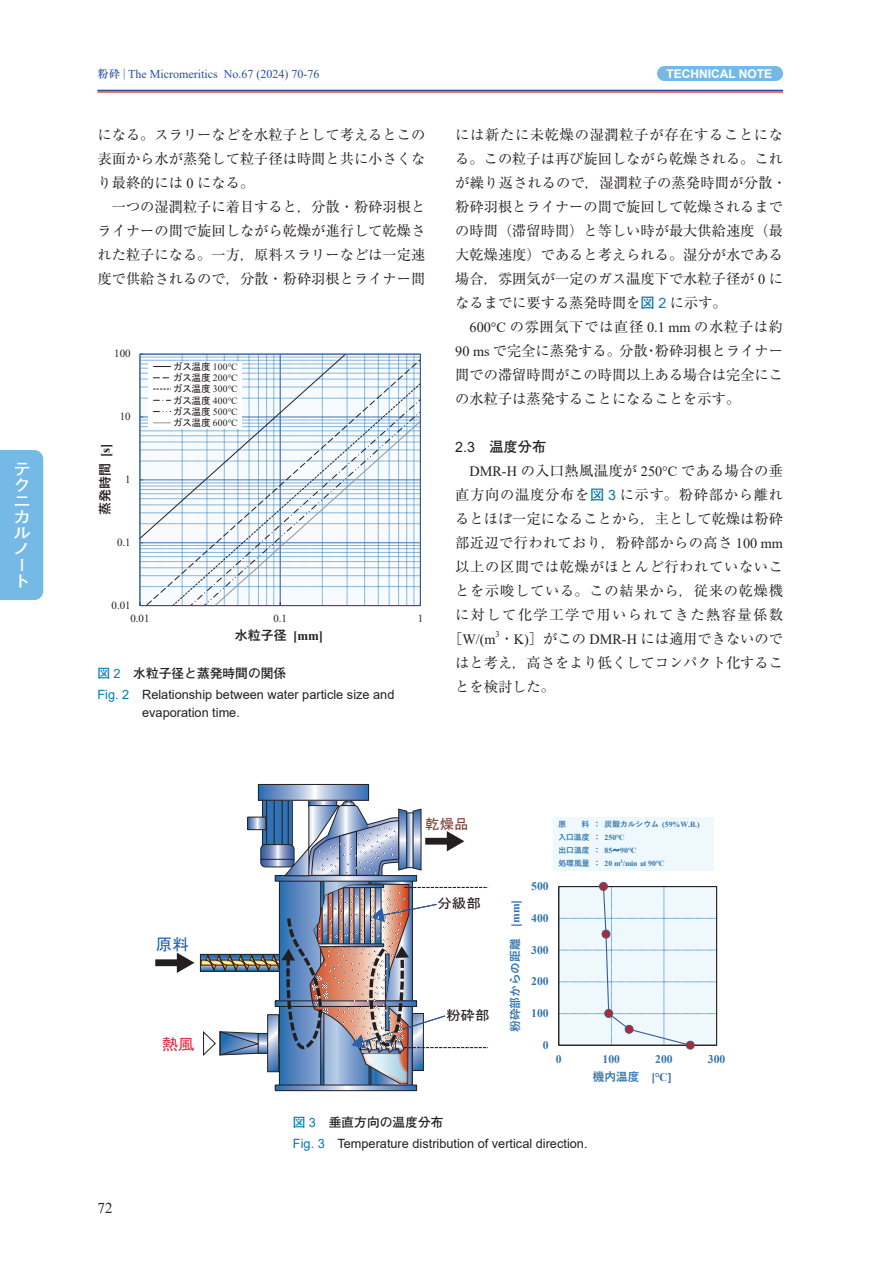
<style>
.page{position:relative;width:893px;height:1263px;background:#fff}
.page>*{position:absolute;margin:0;border:0;box-sizing:border-box;transform-origin:0 0}
.t1{font:700 16.05px/16px "Futo Go B101 Pro";color:#fff;scale:1.12 1}
.t2{font:16.05px "MS Gothic";color:#2a5fac}
.t3{font:16.05px "MS Gothic";color:#e62f48}
.t4{font:15px "Times New Roman";color:#231f20}
.t5{font:14.25px/24px "Ryumin Pr 6";color:#231f20;text-align:justify}
.t6{font:14.25px/24px "Ryumin Pr 6";letter-spacing:.05em;color:#231f20;text-align:right}
.t7{font:700 14.25px "Futo Go B101 Pro";color:#231f20}
.t8{font:14.1px "MS Gothic";color:#7b3e34}
.t9{font:13.5px "MS Gothic";color:#231f20;scale:1.07 1}
.t10{font:700 12.9px "Yu Gothic";color:#231f20}
.t11{font:12.75px/18px "Arial";color:#231f20}
.t12{font:700 12.75px "Futo Go B101 Pro";color:#231f20}
.t13{font:12px "Times New Roman";color:#264ea2}
.t14{font:700 12px "Arial";color:#fff}
.t15{font:700 11.7px "Times New Roman";color:#3174ab}
.t16{font:700 11.7px "Yu Gothic";color:#3174ab}
.t17{font:10.95px "Times New Roman";color:#231f20}
.t18{font:9.6px/11.2px "MS P Gothic";color:#231f20;text-align:justify}
.t19{font:8.55px "Times New Roman";color:#231f20}
.t20{font:700 7.8px/12.9px "Yu Gothic";color:#3174ab}
.t21{font:700 7.8px "Times New Roman";letter-spacing:-.015em;color:#3174ab}
.s1{font-family:"Ryumin Pro";font-weight:500;font-size:11.25px}
.s2{font-family:"Times New Roman"}
.s3{color:#007bb7}
.s4{font-family:"Arial";font-weight:400;color:#007bb7}
.s5{font-family:"Futo Go B101 Pro";font-weight:700;color:#007bb7}
.s6{font-family:"Arial";color:#007bb7}
.s7{font-family:"Arial";font-weight:400}
.s8{font-family:"MS P Gothic";font-weight:400}
.s9{font-family:"Yu Gothic"}
.s10{font-family:"Calibri"}
</style>
<div class="page">
<div style="left:657px;top:66px;width:126px;height:15px;background:#75bae7;border-radius:8px"></div>
<hr style="left:97px;top:90px;width:686px;height:1px;background:#264ea2">
<hr style="left:97px;top:91px;width:686px;height:2px;background:#ee423d">
<div style="left:0;top:450px;width:43px;height:150px;background:#75bae7"></div>
<svg style="left:141px;top:356px;width:278px;height:248px"></svg>
<div style="left:139px;top:354px;width:282px;height:252px;border:1px solid #395b93"></div>
<svg style="left:260px;top:786px;width:107px;height:5px"></svg>
<div style="left:258px;top:784px;width:111px;height:16px;border:1px solid #231f20"></div>
<div style="left:155px;top:959px;width:25px;height:7px;background:#231f20"></div>
<svg style="left:177px;top:953px;width:17px;height:20px"></svg>
<svg style="left:200px;top:791px;width:288px;height:301px"></svg>
<hr style="left:558px;top:886px;width:1px;height:159px;background:#231f20">
<svg style="left:559px;top:886px;width:158px;height:160px"></svg>
<div style="left:686px;top:1041px;width:8px;height:8px;background:#b3282e;border-radius:50%"></div>
<div style="left:686px;top:1041px;width:8px;height:8px;border:1px solid #395b93;border-radius:50%"></div>
<div style="left:625px;top:1025px;width:8px;height:8px;background:#b3282e;border-radius:50%"></div>
<div style="left:625px;top:1025px;width:8px;height:8px;border:1px solid #395b93;border-radius:50%"></div>
<div style="left:605px;top:1009px;width:8px;height:8px;background:#b3282e;border-radius:50%"></div>
<div style="left:604px;top:1009px;width:9px;height:9px;border:1px solid #395b93;border-radius:50%"></div>
<div style="left:602px;top:930px;width:8px;height:8px;background:#b3282e;border-radius:50%"></div>
<div style="left:602px;top:930px;width:8px;height:8px;border:1px solid #395b93;border-radius:50%"></div>
<div style="left:599px;top:882px;width:8px;height:8px;background:#b3282e;border-radius:50%"></div>
<div style="left:599px;top:882px;width:9px;height:9px;border:1px solid #395b93;border-radius:50%"></div>
<div style="left:553px;top:817px;width:161px;height:54px;background:#eff8fd"></div>
<svg style="left:613px;top:849px;width:7px;height:2px"></svg>
<p class="t1" style="left:13px;top:459px;width:17px">テクニカルノート</p>
<p class="t13" style="left:97px;top:66px;width:223px"><span class="s1">粉砕</span> | The Micromeritics No.67 (2024) 70-76</p>
<p class="t14" style="left:666px;top:65px;width:107px">TECHNICAL NOTE</p>
<p class="t5" style="left:98px;top:122px;width:329px">になる。スラリーなどを水粒子として考えるとこの表面から水が蒸発して粒子径は時間と共に小さくなり最終的には <span class="s2">0</span> になる。</p>
<p class="t5" style="left:98px;top:194px;width:329px;text-indent:14px">一つの湿潤粒子に着目すると，分散・粉砕羽根とライナーの間で旋回しながら乾燥が進行して乾燥された粒子になる。一方，原料スラリーなどは一定速度で供給されるので，分散・粉砕羽根とライナー間</p>
<p class="t17" style="left:114px;top:346px;width:18px">100</p>
<p class="t17" style="left:120px;top:409px;width:12px">10</p>
<p class="t10" style="left:98px;top:515px;width:73px;rotate:-90deg">蒸発時間 <span class="s2">[s]</span></p>
<p class="t17" style="left:125px;top:472px;width:7px">1</p>
<p class="t17" style="left:117px;top:535px;width:15px">0.1</p>
<p class="t17" style="left:112px;top:597px;width:21px">0.01</p>
<p class="t18" style="left:174px;top:361px;width:65px">ガス温度 <span class="s2">100℃</span>ガス温度 <span class="s2">200℃</span>ガス温度 <span class="s2">300℃</span>ガス温度 <span class="s2">400℃</span>ガス温度 <span class="s2">500℃</span>ガス温度 <span class="s2">600℃</span></p>
<p class="t17" style="left:130px;top:610px;width:21px">0.01</p>
<p class="t17" style="left:273px;top:610px;width:15px">0.1</p>
<p class="t17" style="left:418px;top:610px;width:7px">1</p>
<p class="t10" style="left:235px;top:628px;width:90px">水粒子径 <span class="s2">[mm]</span></p>
<p class="t12" style="left:98px;top:663px;width:190px"><span class="s3">図</span> <span class="s4">2</span>　水粒子径と蒸発時間の関係</p>
<p class="t11" style="left:142px;top:685px;width:254px;text-indent:-45px"><span class="s3">Fig. 2</span> Relationship between water particle size and evaporation time.</p>
<p class="t5" style="left:455px;top:122px;width:333px;text-align:left">には新たに未乾燥の湿潤粒子が存在することになる。この粒子は再び旋回しながら乾燥される。これが繰り返されるので，湿潤粒子の蒸発時間が分散・粉砕羽根とライナーの間で旋回して乾燥されるまでの時間（滞留時間）と等しい時が最大供給速度（最大乾燥速度）であると考えられる。湿分が水である場合，雰囲気が一定のガス温度下で水粒子径が <span class="s2">0</span> になるまでに要する蒸発時間を<span class="s5">図</span> <span class="s6">2</span> に示す。</p>
<p class="t5" style="left:455px;top:314px;width:329px;text-indent:14px"><span class="s2">600°C</span> の雰囲気下では直径 <span class="s2">0.1 mm</span> の水粒子は約<span class="s2">90 ms</span> で完全に蒸発する。分散・粉砕羽根とライナー間での滞留時間がこの時間以上ある場合は完全にこの水粒子は蒸発することになることを示す。</p>
<p class="t7" style="left:455px;top:435px;width:93px"><span class="s7">2.3</span>　温度分布</p>
<p class="t6" style="left:448px;top:458px;width:336px"><span class="s2">DMR-H</span> の入口熱風温度が <span class="s2">250°C</span> である場合の垂<br>直方向の温度分布を<span class="s5">図</span> <span class="s6">3</span> に示す。粉砕部から離れるとほぼ一定になることから，主として乾燥は粉砕部近辺で行われており，粉砕部からの高さ <span class="s2">100 mm</span>以上の区間では乾燥がほとんど行われていないことを示唆している。この結果から，従来の乾燥機に対して化学工学で用いられてきた熱容量係数［<span class="s2">W/(m</span> ・<span class="s2">K)</span>］がこの <span class="s2">DMR-H</span> には適用できないので</p>
<p class="t19" style="left:496px;top:628px;width:6px">3</p>
<p class="t5" style="left:455px;top:650px;width:329px">はと考え，高さをより低くしてコンパクト化することを検討した。</p>
<p class="t2" style="left:156px;top:937px;width:35px">原料</p>
<p class="t8" style="left:425px;top:816px;width:45px">乾燥品</p>
<p class="t9" style="left:437px;top:897px;width:42px">分級部</p>
<p class="t9" style="left:446px;top:1008px;width:42px">粉砕部</p>
<p class="t16" style="left:509px;top:1032px;width:134px;rotate:-90deg">粉砕部からの距離 <span class="s2">[mm]</span></p>
<p class="t15" style="left:531px;top:878px;width:19px">500</p>
<p class="t15" style="left:531px;top:909px;width:19px">400</p>
<p class="t15" style="left:531px;top:941px;width:19px">300</p>
<p class="t15" style="left:531px;top:973px;width:19px">200</p>
<p class="t15" style="left:531px;top:1005px;width:19px">100</p>
<p class="t3" style="left:162px;top:1036px;width:35px">熱風</p>
<p class="t15" style="left:543px;top:1036px;width:7px">0</p>
<p class="t20" style="left:558px;top:818px;width:143px;text-indent:23px">料：炭酸カルシウム <span class="s2">(59%W.B.)</span>入口温度： <span class="s2">250℃<br></span>出口温度： <span class="s2">85</span><span class="s8">～</span><span class="s2">90℃</span></p>
<p class="t21" style="left:558px;top:857px;width:108px"><span class="s9">処理風量：</span> 20 m<sup>3</sup>/min at 90℃</p>
<p class="t20" style="left:558px;top:818px;width:9px">原</p>
<p class="t15" style="left:556px;top:1050px;width:7px">0</p>
<p class="t15" style="left:603px;top:1050px;width:19px">100</p>
<p class="t15" style="left:655px;top:1050px;width:19px">200</p>
<p class="t15" style="left:708px;top:1050px;width:19px">300</p>
<p class="t16" style="left:593px;top:1070px;width:80px">機内温度 <span class="s2">[℃</span><span class="s10">]</span></p>
<p class="t4" style="left:97px;top:1198px;width:16px">72</p>
<p class="t12" style="left:293px;top:1112px;width:152px"><span class="s3">図</span> <span class="s4">3</span>　垂直方向の温度分布</p>
<p class="t11" style="left:293px;top:1134px;width:296px"><span class="s3">Fig. 3</span> Temperature distribution of vertical direction.</p>
</div>
